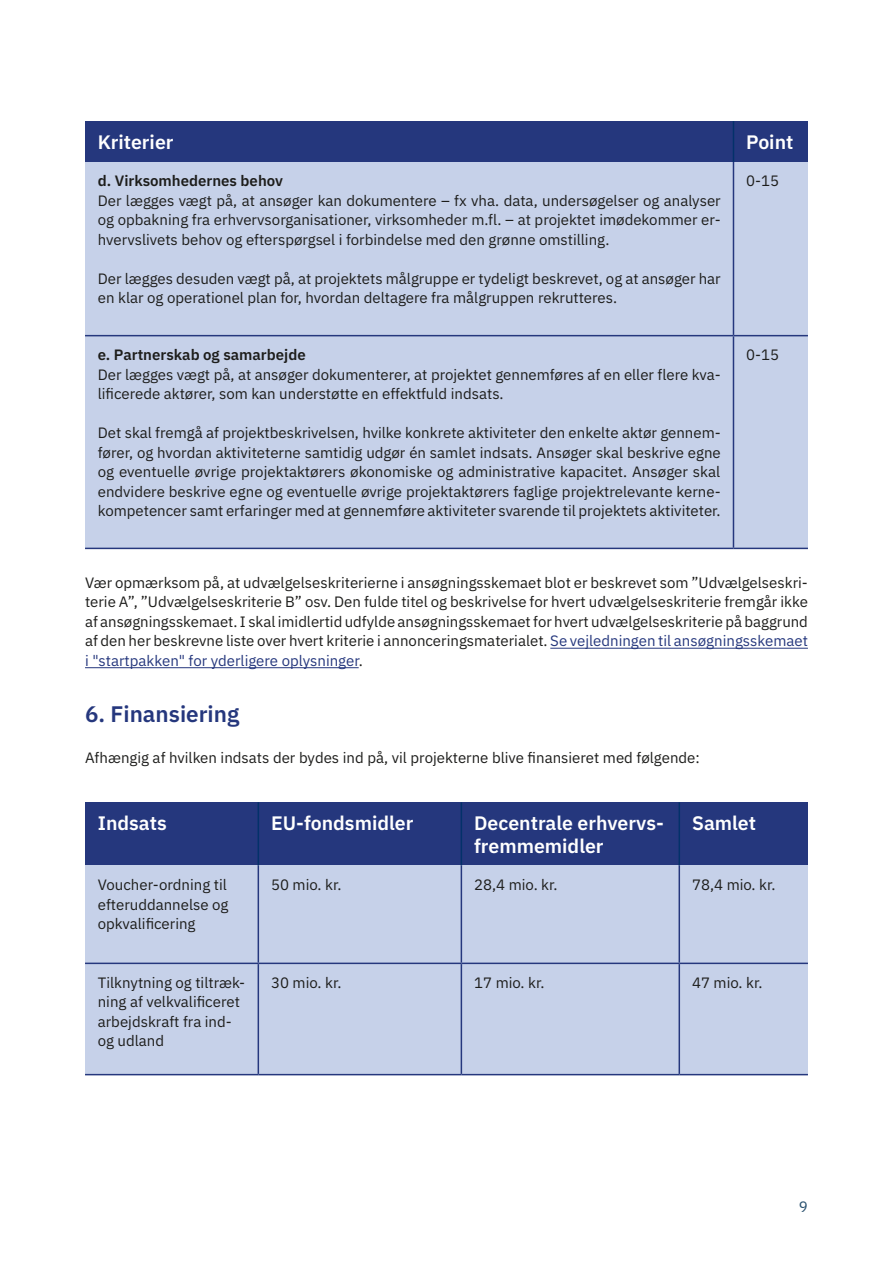
<style>
.page{position:relative;width:893px;height:1263px;background:#fff}
.page>*{position:absolute;margin:0;border:0;box-sizing:border-box;transform-origin:0 0}
.t1{font:600 22.5px "IBM Plex Sans";color:#25377d}
.t2{font:600 19.5px/22.5px "IBM Plex Sans";color:#fff}
.t3{font:15px/19.5px "IBM Plex Sans";color:#1d1d1b;text-align:justify}
.t4{font:600 15px "IBM Plex Sans";color:#1d1d1b}
.t5{font:15px "IBM Plex Sans";color:#2a516f}
.s1{color:#25377d}
</style>
<div class="page">
<div style="left:85px;top:121px;width:648px;height:41px;background:#25377d"></div>
<div style="left:733px;top:121px;width:75px;height:41px;background:#25377d"></div>
<div style="left:85px;top:162px;width:648px;height:174px;background:#c6d1e9"></div>
<div style="left:733px;top:162px;width:75px;height:174px;background:#c6d1e9"></div>
<div style="left:85px;top:336px;width:648px;height:212px;background:#c6d1e9"></div>
<div style="left:733px;top:336px;width:75px;height:212px;background:#c6d1e9"></div>
<hr style="left:733px;top:121px;width:1px;height:41px;background:#03316a">
<hr style="left:733px;top:162px;width:1px;height:173px;background:#25377d">
<hr style="left:85px;top:335px;width:648px;height:1px;background:#25377d">
<hr style="left:733px;top:335px;width:75px;height:1px;background:#25377d">
<hr style="left:733px;top:336px;width:1px;height:212px;background:#25377d">
<hr style="left:85px;top:548px;width:648px;height:1px;background:#25377d">
<hr style="left:733px;top:548px;width:75px;height:1px;background:#25377d">
<hr style="left:550px;top:648px;width:258px;height:1px;background:#25377d">
<hr style="left:85px;top:667px;width:274px;height:1px;background:#25377d">
<div style="left:85px;top:802px;width:173px;height:63px;background:#25377d"></div>
<div style="left:258px;top:802px;width:203px;height:63px;background:#25377d"></div>
<div style="left:461px;top:802px;width:218px;height:63px;background:#25377d"></div>
<div style="left:679px;top:802px;width:129px;height:63px;background:#25377d"></div>
<div style="left:85px;top:865px;width:173px;height:98px;background:#c6d1e9"></div>
<div style="left:258px;top:865px;width:203px;height:98px;background:#c6d1e9"></div>
<div style="left:461px;top:865px;width:218px;height:98px;background:#c6d1e9"></div>
<div style="left:679px;top:865px;width:129px;height:98px;background:#c6d1e9"></div>
<div style="left:85px;top:963px;width:173px;height:112px;background:#c6d1e9"></div>
<div style="left:258px;top:963px;width:203px;height:112px;background:#c6d1e9"></div>
<div style="left:461px;top:963px;width:218px;height:112px;background:#c6d1e9"></div>
<div style="left:679px;top:963px;width:129px;height:112px;background:#c6d1e9"></div>
<hr style="left:258px;top:802px;width:1px;height:63px;background:#03316a">
<hr style="left:461px;top:802px;width:1px;height:63px;background:#03316a">
<hr style="left:679px;top:802px;width:1px;height:63px;background:#03316a">
<hr style="left:258px;top:865px;width:1px;height:97px;background:#25377d">
<hr style="left:461px;top:865px;width:1px;height:97px;background:#25377d">
<hr style="left:679px;top:865px;width:1px;height:97px;background:#25377d">
<hr style="left:85px;top:962px;width:173px;height:2px;background:#25377d">
<hr style="left:258px;top:962px;width:203px;height:2px;background:#25377d">
<hr style="left:258px;top:964px;width:1px;height:110px;background:#25377d">
<hr style="left:461px;top:962px;width:218px;height:2px;background:#25377d">
<hr style="left:461px;top:964px;width:1px;height:110px;background:#25377d">
<hr style="left:679px;top:962px;width:129px;height:2px;background:#25377d">
<hr style="left:679px;top:964px;width:1px;height:110px;background:#25377d">
<hr style="left:85px;top:1074px;width:173px;height:1px;background:#25377d">
<hr style="left:258px;top:1074px;width:203px;height:1px;background:#25377d">
<hr style="left:461px;top:1074px;width:218px;height:1px;background:#25377d">
<hr style="left:679px;top:1074px;width:129px;height:1px;background:#25377d">
<h2 class="t2" style="left:98px;top:129px;width:77px">Kriterier</h2>
<h2 class="t2" style="left:746px;top:129px;width:49px">Point</h2>
<p class="t4" style="left:98px;top:169px;width:187px">d. Virksomhedernes behov</p>
<p class="t3" style="left:98px;top:190px;width:624px">Der lægges vægt på, at ansøger kan dokumentere – fx vha. data, undersøgelser og analyser og opbakning fra erhvervsorganisationer, virksomheder m.fl. – at projektet imødekommer er&shy;hvervslivets behov og efterspørgsel i forbindelse med den grønne omstilling.</p>
<p class="t3" style="left:98px;top:268px;width:624px">Der lægges desuden vægt på, at projektets målgruppe er tydeligt beskrevet, og at ansøger har en klar og operationel plan for, hvordan deltagere fra målgruppen rekrutteres.</p>
<p class="t3" style="left:746px;top:170px;width:34px">0-15</p>
<p class="t4" style="left:98px;top:343px;width:209px">e. Partnerskab og samarbejde</p>
<p class="t3" style="left:98px;top:363px;width:624px">Der lægges vægt på, at ansøger dokumenterer, at projektet gennemføres af en eller flere kva&shy;lificerede aktører, som kan understøtte en effektfuld indsats.</p>
<p class="t3" style="left:98px;top:422px;width:624px">Det skal fremgå af projektbeskrivelsen, hvilke konkrete aktiviteter den enkelte aktør gennem&shy;fører, og hvordan aktiviteterne samtidig udgør én samlet indsats. Ansøger skal beskrive egne og eventuelle øvrige projektaktørers økonomiske og administrative kapacitet. Ansøger skal endvidere beskrive egne og eventuelle øvrige projektaktørers faglige projektrelevante kerne&shy;kompetencer samt erfaringer med at gennemføre aktiviteter svarende til projektets aktiviteter.</p>
<p class="t3" style="left:746px;top:344px;width:34px">0-15</p>
<p class="t3" style="left:85px;top:571px;width:724px">Vær opmærksom på, at udvælgelseskriterierne i ansøgningsskemaet blot er beskrevet som ”Udvælgelseskri&shy;terie A”, ”Udvælgelseskriterie B” osv. Den fulde titel og beskrivelse for hvert udvælgelseskriterie fremgår ikke af ansøgningsskemaet. I skal imidlertid udfylde ansøgningsskemaet for hvert udvælgelseskriterie på baggrund af den her beskrevne liste over hvert kriterie i annonceringsmaterialet. <span class="s1">Se vejledningen til ansøgningsskemaet i "startpakken" for yderligere oplysninger</span>.</p>
<h1 class="t1" style="left:85px;top:697px;width:156px">6. Finansiering</h1>
<p class="t3" style="left:85px;top:747px;width:616px">Afhængig af hvilken indsats der bydes ind på, vil projekterne blive finansieret med følgende:</p>
<p class="t2" style="left:98px;top:810px;width:70px">Indsats</p>
<p class="t2" style="left:271px;top:810px;width:144px">EU-fondsmidler</p>
<p class="t2" style="left:474px;top:810px;width:191px">Decentrale erhvervs&shy;fremmemidler</p>
<p class="t2" style="left:692px;top:810px;width:66px">Samlet</p>
<p class="t3" style="left:98px;top:874px;width:132px">Voucher-ordning til efteruddannelse og opkvalificering</p>
<p class="t3" style="left:271px;top:874px;width:72px">50 mio. kr.</p>
<p class="t3" style="left:474px;top:874px;width:85px">28,4 mio. kr.</p>
<p class="t3" style="left:692px;top:874px;width:85px">78,4 mio. kr.</p>
<p class="t3" style="left:98px;top:971px;width:149px;text-align:left">Tilknytning og tiltræk&shy;ning af velkvalificeret arbejdskraft fra ind&shy;og udland</p>
<p class="t3" style="left:271px;top:971px;width:72px">30 mio. kr.</p>
<p class="t3" style="left:474px;top:971px;width:72px">17 mio. kr.</p>
<p class="t3" style="left:692px;top:971px;width:72px">47 mio. kr.</p>
<p class="t5" style="left:799px;top:1195px;width:10px">9</p>
</div>
